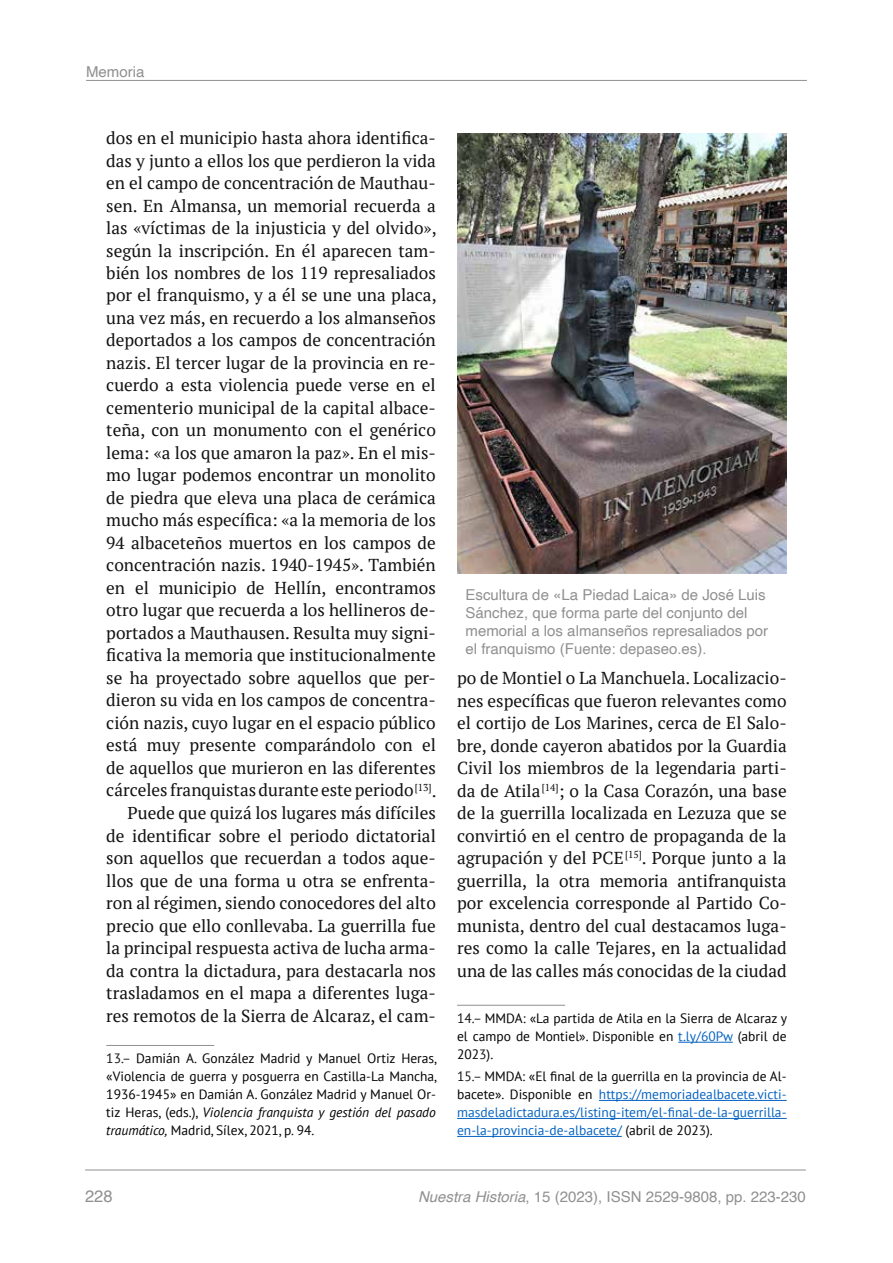
<style>
.page{position:relative;width:893px;height:1263px;background:#fff}
.page>*{position:absolute;margin:0;border:0;box-sizing:border-box;transform-origin:0 0}
.t1{font:17.25px/22.5px "PT Serif";color:#121212;text-align:justify}
.t2{font:16.5px "Helvetica";color:#909090}
.t3{font:15px/18px "Helvetica";color:#909090}
.t4{font:13.5px/18px "PT Sans";color:#000;text-align:justify}
.t5{font:13.5px/18px "PT Sans";color:#0563c1;text-align:justify}
.s1{color:#121212}
.s2{font-style:italic}
.s3{color:#0563c1}
.s4{color:#000}
</style>
<div class="page">
<hr style="left:86px;top:80px;width:721px;height:1px;background:#909090">
<hr style="left:85px;top:1170px;width:721px;height:1px;background:#909090">
<hr style="left:457px;top:1005px;width:108px;height:1px;background:#909090">
<hr style="left:678px;top:1042px;width:55px;height:1px;background:#0563c1">
<hr style="left:599px;top:1100px;width:188px;height:1px;background:#0563c1">
<hr style="left:457px;top:1118px;width:330px;height:1px;background:#0563c1">
<hr style="left:457px;top:1136px;width:165px;height:1px;background:#0563c1">
<hr style="left:106px;top:1045px;width:108px;height:1px;background:#909090">
<img style="left:457px;top:134px;width:330px;height:439px">
<p class="t3" style="left:86px;top:63px;width:60px">Memoria</p>
<p class="t1" style="left:106px;top:126px;width:332px;text-align:right">dos en el municipio hasta ahora identifica&shy;das y junto a ellos los que perdieron la vida en el campo de concentración de Mauthau&shy;sen. En Almansa, un memorial recuerda a las «víctimas de la injusticia y del olvido», según la inscripción. En él aparecen tam&shy;bién los nombres de los 119 represaliados por el franquismo, y a él se une una placa, una vez más, en recuerdo a los almanseños deportados a los campos de concentración nazis. El tercer lugar de la provincia en re&shy;cuerdo a esta violencia puede verse en el cementerio municipal de la capital albace&shy;teña, con un monumento con el genérico lema: «a los que amaron la paz». En el mis&shy;mo lugar podemos encontrar un monolito de piedra que eleva una placa de cerámica mucho más específica: «a la memoria de los 94 albaceteños muertos en los campos de concentración nazis. 1940-1945». También en el municipio de Hellín, encontramos otro lugar que recuerda a los hellineros de&shy;portados a Mauthausen. Resulta muy signi&shy;ficativa la memoria que institucionalmente se ha proyectado sobre aquellos que per&shy;dieron su vida en los campos de concentra&shy;ción nazis, cuyo lugar en el espacio público está muy presente comparándolo con el de aquellos que murieron en las diferentes cárceles franquistas durante este periodo<sup>[13]</sup>.<br>Puede que quizá los lugares más difíciles de identificar sobre el periodo dictatorial son aquellos que recuerdan a todos aque&shy;llos que de una forma u otra se enfrenta&shy;ron al régimen, siendo conocedores del alto precio que ello conllevaba. La guerrilla fue la principal respuesta activa de lucha arma&shy;da contra la dictadura, para destacarla nos trasladamos en el mapa a diferentes luga&shy;res remotos de la Sierra de Alcaraz, el cam-</p>
<p class="t4" style="left:106px;top:1049px;width:332px"><span class="s1">13.–</span> Damián A. González Madrid y Manuel Ortiz Heras, «Violencia de guerra y posguerra en Castilla-La Mancha, 1936-1945» en Damián A. González Madrid y Manuel Or&shy;tiz Heras, (eds.), <span class="s2">Violencia franquista y gestión del pasado traumático,</span> Madrid, Sílex, 2021, p. 94.</p>
<p class="t3" style="left:466px;top:586px;width:304px">Escultura de «La Piedad Laica» de José Luis Sánchez, que forma parte del conjunto del memorial a los almanseños represaliados por el franquismo (Fuente: depaseo.es).</p>
<p class="t1" style="left:457px;top:666px;width:331px">po de Montiel o La Manchuela. Localizacio&shy;nes específicas que fueron relevantes como el cortijo de Los Marines, cerca de El Salo&shy;bre, donde cayeron abatidos por la Guardia Civil los miembros de la legendaria parti&shy;da de Atila<sup>[14]</sup>; o la Casa Corazón, una base de la guerrilla localizada en Lezuza que se convirtió en el centro de propaganda de la agrupación y del PCE<sup>[15]</sup>. Porque junto a la guerrilla, la otra memoria antifranquista por excelencia corresponde al Partido Co&shy;munista, dentro del cual destacamos luga&shy;res como la calle Tejares, en la actualidad una de las calles más conocidas de la ciudad</p>
<p class="t4" style="left:457px;top:1009px;width:332px"><span class="s1">14.–</span> MMDA: «La partida de Atila en la Sierra de Alcaraz y el campo de Montiel». Disponible en <span class="s3">t.ly/60Pw</span> (abril de 202<span class="s1">3</span>).</p>
<p class="t5" style="left:457px;top:1067px;width:331px"><span class="s1">15.–</span> <span class="s4">MMDA: «El final de la guerrilla en la provincia de Al&shy;bacete». Disponible en</span> https://memoriadealbacete.victi&shy;masdeladictadura.es/listing-item/el-final-de-la-guerrilla&shy;en-la-provincia-de-albacete/ <span class="s4">(abril de 202</span><span class="s1">3</span><span class="s4">).</span></p>
<p class="t2" style="left:85px;top:1183px;width:29px">228</p>
<p class="t3" style="left:418px;top:1188px;width:389px"><span class="s2">Nuestra Historia</span>, 15 (2023), ISSN 2529-9808, pp. 223-230</p>
</div>
